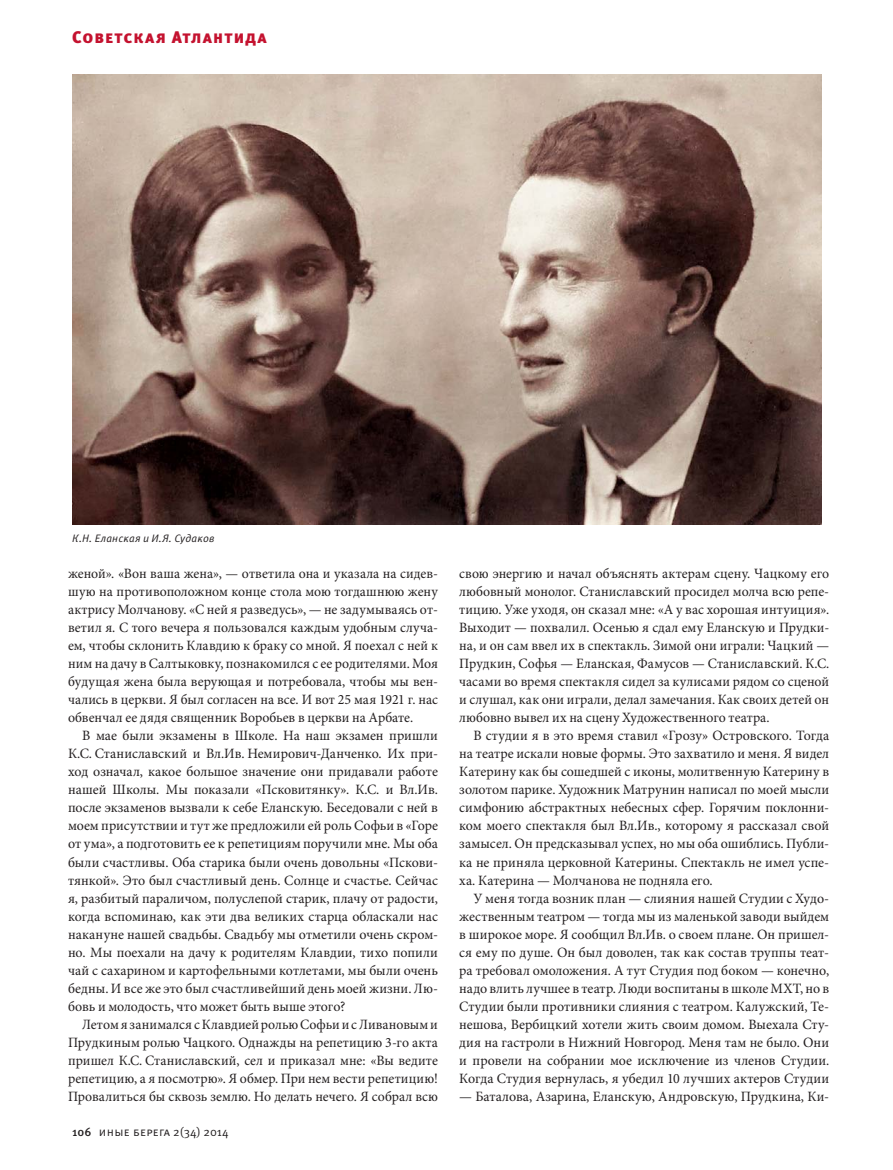
<style>
.page{position:relative;width:893px;height:1170px;background:#fff}
.page>*{position:absolute;margin:0;border:0;box-sizing:border-box;transform-origin:0 0}
.t1{font:900 16.8px "Meta Pro";letter-spacing:.065em;color:#c4122f}
.t2{font:14.25px/18px "Minion Pro";letter-spacing:.005em;color:#231f20;text-align:justify}
.t3{font:12px "Meta Pro";letter-spacing:.03em;color:#231f20}
.t4{font:italic 10.8px "Meta Pro";letter-spacing:.02em;color:#231f20}
.s1{font-weight:500}
</style>
<div class="page">
<img style="left:72px;top:74px;width:749px;height:450px">
<p class="t1" style="left:72px;top:31px;width:196px">Советская Атлантида</p>
<p class="t4" style="left:72px;top:534px;width:144px">К.Н. Еланская и И.Я. Судаков</p>
<p class="t2" style="left:68px;top:566px;width:371px">женой». «Вон ваша жена», — ответила она и указала на сидев&shy;шую на противоположном конце стола мою тогдашнюю жену актрису Молчанову. «С ней я разведусь», — не задумываясь от&shy;ветил я. С того вечера я пользовался каждым удобным случа&shy;ем, чтобы склонить Клавдию к браку со мной. Я поехал с ней к ним на дачу в Салтыковку, познакомился с ее родителями. Моя будущая жена была верующая и потребовала, чтобы мы вен&shy;чались в церкви. Я был согласен на все. И вот 25 мая 1921 г. нас обвенчал ее дядя священник Воробьев в церкви на Арбате.</p>
<p class="t2" style="left:68px;top:728px;width:371px;text-indent:14px">В мае были экзамены в Школе. На наш экзамен пришли К.С. Станиславский и Вл.Ив. Немирович-Данченко. Их при&shy;ход означал, какое большое значение они придавали работе нашей Школы. Мы показали «Псковитянку». К.С. и Вл.Ив. после экзаменов вызвали к себе Еланскую. Беседовали с ней в моем присутствии и тут же предложили ей роль Софьи в «Горе от ума», а подготовить ее к репетициям поручили мне. Мы оба были счастливы. Оба старика были очень довольны «Пскови&shy;тянкой». Это был счастливый день. Солнце и счастье. Сейчас я, разбитый параличом, полуслепой старик, плачу от радости, когда вспоминаю, как эти два великих старца обласкали нас накануне нашей свадьбы. Свадьбу мы отметили очень скром&shy;но. Мы поехали на дачу к родителям Клавдии, тихо попили чай с сахарином и картофельными котлетами, мы были очень бедны. И все же это был счастливейший день моей жизни. Лю&shy;бовь и молодость, что может быть выше этого?</p>
<p class="t2" style="left:68px;top:1016px;width:371px;text-indent:14px">Летом я занимался с Клавдией ролью Софьи и с Ливановым и Прудкиным ролью Чацкого. Однажды на репетицию 3-го акта пришел К.С. Станиславский, сел и приказал мне: «Вы ведите репетицию, а я посмотрю». Я обмер. При нем вести репетицию!<br>Провалиться бы сквозь землю. Но делать нечего. Я собрал всю</p>
<p class="t3" style="left:72px;top:1127px;width:158px"><span class="s1">106</span> иные берега 2(34) 2014</p>
<p class="t2" style="left:459px;top:566px;width:371px">свою энергию и начал объяснять актерам сцену. Чацкому его любовный монолог. Станиславский просидел молча всю репе&shy;тицию. Уже уходя, он сказал мне: «А у вас хорошая интуиция».<br>Выходит — похвалил. Осенью я сдал ему Еланскую и Прудки&shy;на, и он сам ввел их в спектакль. Зимой они играли: Чацкий — Прудкин, Софья — Еланская, Фамусов — Станиславский. К.С. часами во время спектакля сидел за кулисами рядом со сценой и слушал, как они играли, делал замечания. Как своих детей он любовно вывел их на сцену Художественного театра.</p>
<p class="t2" style="left:459px;top:728px;width:371px;text-indent:14px">В студии я в это время ставил «Грозу» Островского. Тогда на театре искали новые формы. Это захватило и меня. Я видел Катерину как бы сошедшей с иконы, молитвенную Катерину в золотом парике. Художник Матрунин написал по моей мысли симфонию абстрактных небесных сфер. Горячим поклонни&shy;ком моего спектакля был Вл.Ив., которому я рассказал свой замысел. Он предсказывал успех, но мы оба ошиблись. Публи&shy;ка не приняла церковной Катерины. Спектакль не имел успе&shy;ха. Катерина — Молчанова не подняла его.</p>
<p class="t2" style="left:459px;top:890px;width:371px;text-indent:14px">У меня тогда возник план — слияния нашей Студии с Худо&shy;жественным театром — тогда мы из маленькой заводи выйдем в широкое море. Я сообщил Вл.Ив. о своем плане. Он пришел&shy;ся ему по душе. Он был доволен, так как состав труппы теат&shy;ра требовал омоложения. А тут Студия под боком — конечно, надо влить лучшее в театр. Люди воспитаны в школе МХТ, но в Студии были противники слияния с театром. Калужский, Те&shy;нешова, Вербицкий хотели жить своим домом. Выехала Сту&shy;дия на гастроли в Нижний Новгород. Меня там не было. Они и провели на собрании мое исключение из членов Студии.<br>Когда Студия вернулась, я убедил 10 лучших актеров Студии</p>
<p class="t2" style="left:459px;top:1088px;width:371px">— Баталова, Азарина, Еланскую, Андровскую, Прудкина, Ки-</p>
</div>
